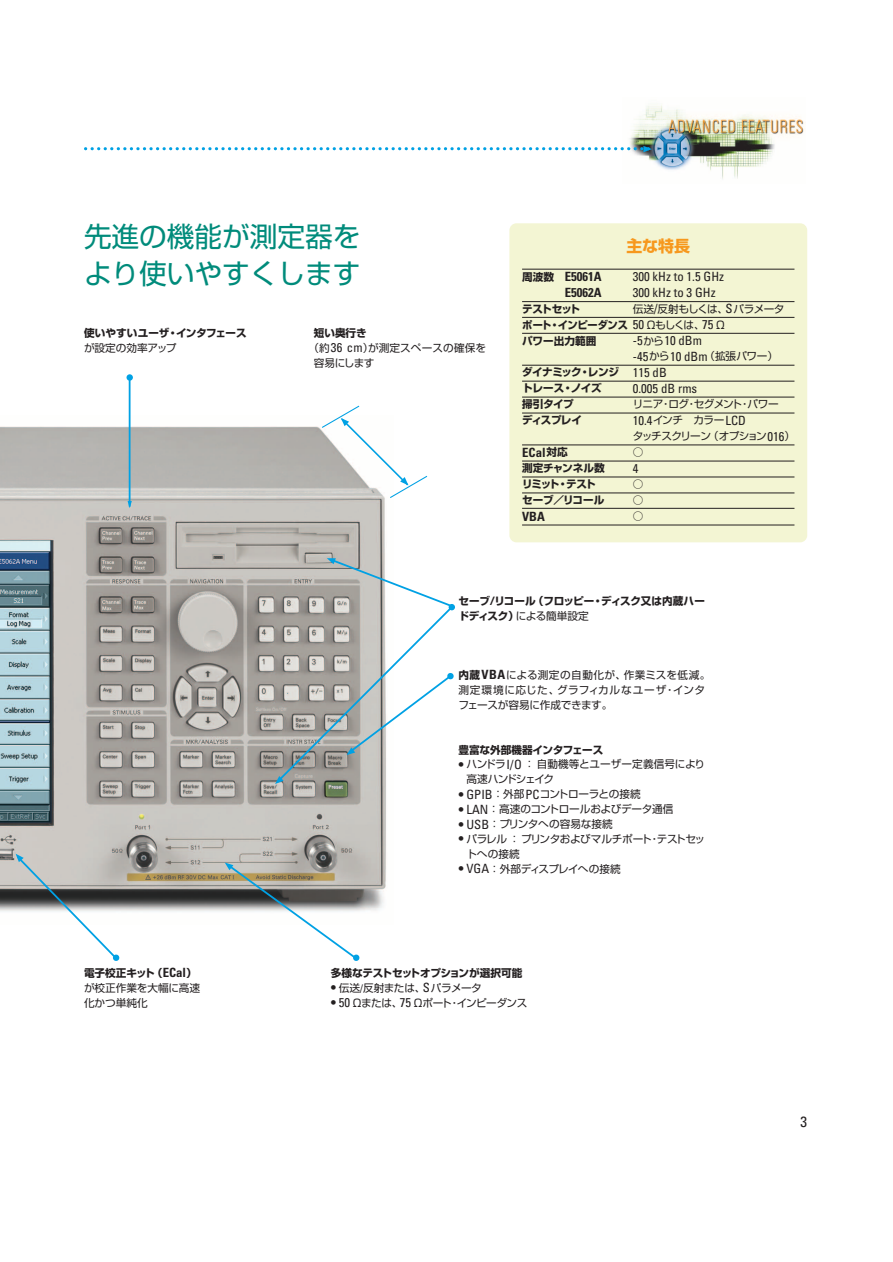
<style>
.page{position:relative;width:893px;height:1262px;background:#fff}
.page>*{position:absolute;margin:0;border:0;box-sizing:border-box;transform-origin:0 0}
.t1{font:27.6px/37.2px "Shin Go";color:#008b7b}
.t2{font:700 15.9px "Shin Go";color:#f7981d}
.t3{font:condensed 14.85px "Univers";color:#231f20}
.t4{font:condensed 12.75px "Univers";color:#231f20}
.t5{font:700 condensed 12.75px "Univers";color:#231f20}
.t6{font:10.65px/14.9px "Shin Go";letter-spacing:-.025em;color:#231f20}
.t7{font:700 10.65px/14.9px "Shin Go";letter-spacing:-.02em;color:#231f20}
.t8{font:10.65px/14.9px "Shin Go";letter-spacing:.005em;color:#231f20}
.t9{font:10.65px/15.9px "Shin Go";letter-spacing:-.05em;color:#231f20}
.t10{font:700 10.65px/15.9px "Shin Go";letter-spacing:-.045em;color:#231f20}
.t11{font:700 10.65px "Shin Go";color:#231f20}
.t12{font:10.65px/14.9px "Shin Go";color:#231f20}
.t13{font:10.65px "Shin Go";letter-spacing:-.005em;color:#231f20}
.t14{font:10.65px "Shin Go";letter-spacing:-.06em;color:#231f20}
.t15{font:10.65px "Shin Go";letter-spacing:-.085em;color:#231f20}
.t16{font:10.65px "Shin Go";letter-spacing:-.045em;color:#231f20}
.t17{font:10.65px "Shin Go";letter-spacing:-.065em;color:#231f20}
.s1{font-family:"Univers";font-stretch:condensed;font-size:12.75px}
.s2{font-family:"Shin Go";font-stretch:normal;font-size:10.65px}
.s3{font-weight:700}
.s4{font-family:"Univers";font-weight:400;font-stretch:condensed;font-size:12.75px}
.s5{font-weight:400}
.s6{font-family:"Univers";font-weight:700;font-stretch:condensed;font-size:12.75px}
.s7{font-family:"Univers";font-stretch:condensed}
</style>
<div class="page">
<img style="left:0;top:415px;width:386px;height:497px">
<img style="left:630px;top:105px;width:174px;height:74px">
<div style="left:126px;top:374px;width:7px;height:7px;background:#00a1e4;border-radius:50%"></div>
<hr style="left:129px;top:379px;width:1px;height:127px;background:#00a1e4">
<svg style="left:128px;top:501px;width:4px;height:7px"></svg>
<div style="left:509px;top:223px;width:298px;height:319px;background:#f3f5d3;border-radius:7px"></div>
<hr style="left:522px;top:269px;width:272px;height:1px;background:#231f20">
<hr style="left:522px;top:301px;width:272px;height:1px;background:#231f20">
<hr style="left:522px;top:317px;width:272px;height:1px;background:#231f20">
<hr style="left:522px;top:333px;width:272px;height:1px;background:#231f20">
<hr style="left:522px;top:365px;width:272px;height:1px;background:#231f20">
<hr style="left:522px;top:381px;width:272px;height:1px;background:#231f20">
<hr style="left:522px;top:397px;width:272px;height:1px;background:#231f20">
<hr style="left:522px;top:413px;width:272px;height:1px;background:#231f20">
<hr style="left:522px;top:444px;width:272px;height:1px;background:#231f20">
<hr style="left:522px;top:461px;width:272px;height:1px;background:#231f20">
<hr style="left:522px;top:477px;width:272px;height:1px;background:#231f20">
<hr style="left:522px;top:492px;width:272px;height:1px;background:#231f20">
<hr style="left:522px;top:508px;width:272px;height:1px;background:#231f20">
<hr style="left:522px;top:525px;width:272px;height:1px;background:#231f20">
<svg style="left:86px;top:146px;width:566px;height:6px"></svg>
<svg style="left:15px;top:853px;width:105px;height:108px"></svg>
<svg style="left:225px;top:862px;width:135px;height:99px"></svg>
<svg style="left:275px;top:558px;width:179px;height:226px"></svg>
<svg style="left:320px;top:405px;width:108px;height:94px"></svg>
<h1 class="t1" style="left:84px;top:221px;width:278px">先進の機能が測定器をより使いやすくします</h1>
<p class="t11" style="left:84px;top:329px;width:164px">使いやすいユーザ・インタフェース</p>
<p class="t13" style="left:84px;top:343px;width:94px">が設定の効率アップ</p>
<p class="t7" style="left:314px;top:327px;width:55px">短い奥行き</p>
<p class="t8" style="left:308px;top:341px;width:179px">（約<span class="s1">36 cm</span>）が測定スペースの確保を</p>
<p class="t6" style="left:314px;top:356px;width:62px">容易にします</p>
<h2 class="t2" style="left:626px;top:240px;width:65px">主な特長</h2>
<p class="t5" style="left:522px;top:272px;width:81px"><span class="s2">周波数</span> E5061A</p>
<p class="t4" style="left:632px;top:272px;width:93px">300 kHz to 1.5 GHz</p>
<p class="t5" style="left:564px;top:288px;width:38px">E5062A</p>
<p class="t4" style="left:632px;top:288px;width:84px">300 kHz to 3 GHz</p>
<p class="t7" style="left:522px;top:303px;width:59px">テストセット</p>
<p class="t9" style="left:522px;top:302px;width:264px;text-indent:111px">伝送<span class="s1">/</span>反射もしくは、<span class="s1">S</span>パラメータ<span class="s3">ポート・インピーダンス</span> <span class="s1">50</span> Ωもしくは、<span class="s1">75</span> Ω<br><span class="s3">パワー出力範囲</span></p>
<p class="t4" style="left:632px;top:336px;width:71px">-5<span class="s2">から</span>10 dBm</p>
<p class="t10" style="left:522px;top:350px;width:257px;text-indent:111px"><span class="s4">-45</span><span class="s5">から</span><span class="s4">10 dBm</span><span class="s5">（拡張パワー）</span>ダイナミック・レンジ <span class="s4">115 dB<br></span>トレース・ノイズ</p>
<p class="t4" style="left:632px;top:384px;width:66px">0.005 dB rms</p>
<p class="t7" style="left:522px;top:398px;width:53px">掃引タイプ</p>
<p class="t17" style="left:632px;top:400px;width:147px">リニア・ログ・セグメント・パワー</p>
<p class="t7" style="left:522px;top:414px;width:61px">ディスプレイ</p>
<p class="t4" style="left:632px;top:415px;width:115px">10.4<span class="s2">インチ カラー</span>LCD</p>
<p class="t15" style="left:632px;top:432px;width:164px">タッチスクリーン（オプション<span class="s1">016</span>）</p>
<p class="t5" style="left:522px;top:447px;width:47px">ECal<span class="s2">対応</span></p>
<p class="t6" style="left:632px;top:446px;width:12px">○</p>
<p class="t11" style="left:522px;top:464px;width:84px">測定チャンネル数</p>
<p class="t4" style="left:632px;top:463px;width:7px">4</p>
<p class="t7" style="left:522px;top:478px;width:75px">リミット・テスト</p>
<p class="t6" style="left:632px;top:478px;width:12px">○</p>
<p class="t7" style="left:522px;top:494px;width:84px">セーブ／リコール</p>
<p class="t6" style="left:632px;top:494px;width:12px">○</p>
<p class="t5" style="left:522px;top:511px;width:24px">VBA</p>
<p class="t6" style="left:632px;top:510px;width:12px">○</p>
<p class="t7" style="left:458px;top:594px;width:248px">セーブ/リコール（フロッピー・ディスク又は内蔵ハードディスク）<span class="s5">による簡単設定</span></p>
<p class="t8" style="left:458px;top:669px;width:253px"><span class="s3">内蔵</span><span class="s6">VBA</span>による測定の自動化が、作業ミスを低減。測定環境に応じた、グラフィカルなユーザ・インタフェースが容易に作成できます。</p>
<p class="t11" style="left:458px;top:745px;width:146px">豊富な外部機器インタフェース</p>
<p class="t6" style="left:466px;top:758px;width:240px;text-indent:-8px"><span class="s6">•</span> ハンドラ<span class="s1">I/O</span> ：自動機等とユーザー定義信号により高速ハンドシェイク</p>
<p class="t6" style="left:458px;top:788px;width:184px"><span class="s6">•</span> <span class="s1">GPIB</span>：外部<span class="s1">PC</span>コントローラとの接続</p>
<p class="t6" style="left:458px;top:803px;width:216px"><span class="s6">•</span> <span class="s1">LAN</span>：高速のコントロールおよびデータ通信</p>
<p class="t13" style="left:458px;top:820px;width:156px"><span class="s6">•</span> <span class="s1">USB</span>：プリンタへの容易な接続</p>
<p class="t6" style="left:466px;top:832px;width:240px;text-indent:-8px"><span class="s6">•</span> パラレル：プリンタおよびマルチポート・テストセットへの接続</p>
<p class="t16" style="left:458px;top:864px;width:164px"><span class="s6">•</span> <span class="s1">VGA</span>：外部ディスプレイへの接続</p>
<p class="t12" style="left:84px;top:966px;width:117px"><span class="s3">電子校正キット（</span><span class="s6">ECal</span><span class="s3">）</span>が校正作業を大幅に高速化かつ単純化</p>
<p class="t7" style="left:331px;top:967px;width:193px">多様なテストセットオプションが選択可能</p>
<p class="t6" style="left:331px;top:981px;width:153px"><span class="s6">•</span> 伝送<span class="s7">/</span>反射または、<span class="s1">S</span>パラメータ</p>
<p class="t14" style="left:331px;top:998px;width:198px"><span class="s6">•</span> <span class="s1">50</span> Ωまたは、<span class="s1">75</span> Ωポート・インピーダンス</p>
<h3 class="t3" style="left:800px;top:1116px;width:8px">3</h3>
</div>
